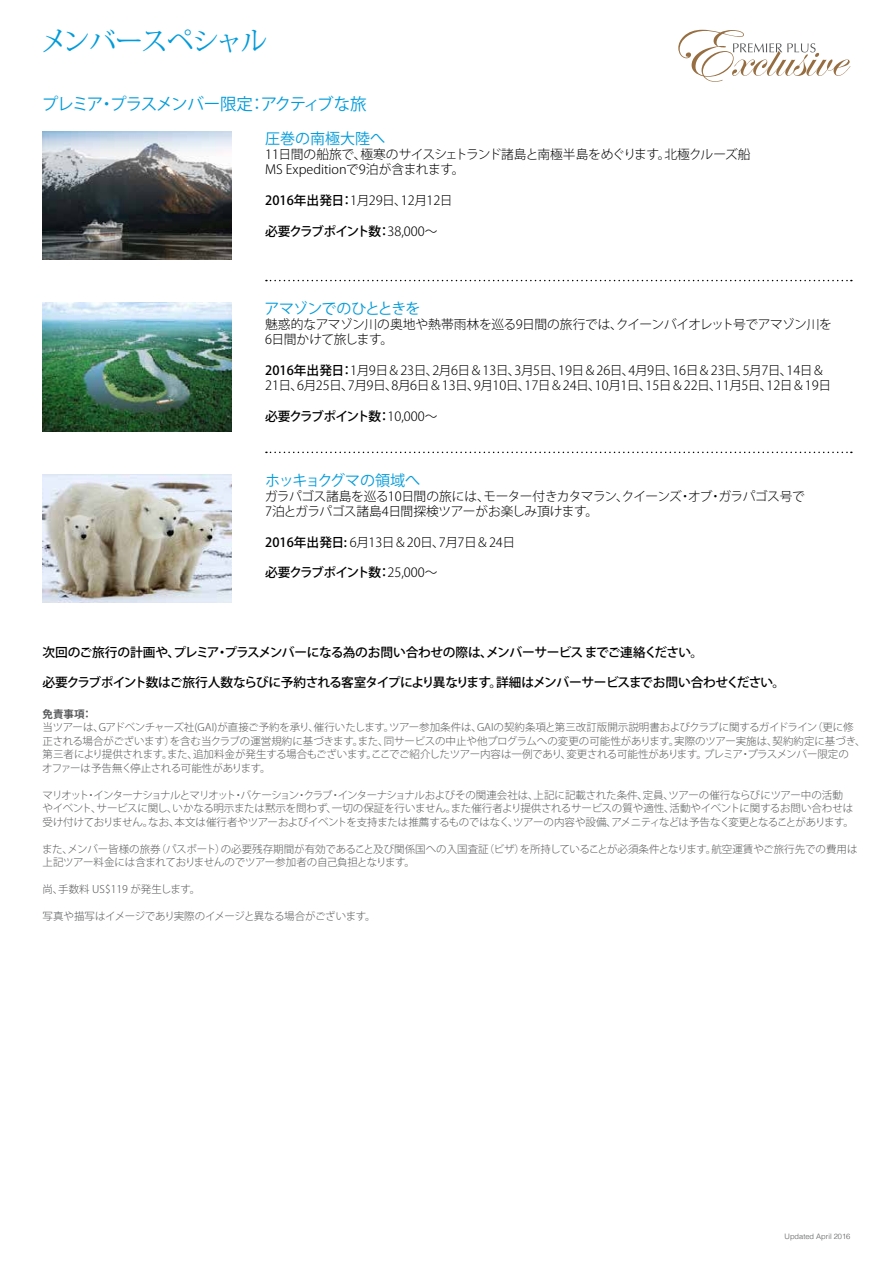
<style>
.page{position:relative;width:893px;height:1263px;background:#fff}
.page>*{position:absolute;margin:0;border:0;box-sizing:border-box;transform-origin:0 0}
.t1{font:27px "Koz Min Pro";letter-spacing:-.07em;color:#009bda}
.t2{font:16.5px "Koz Go Pro";letter-spacing:-.07em;color:#009bda}
.t3{font:15px "Koz Go Pro";letter-spacing:-.055em;color:#009bda}
.t4{font:15px "Koz Go Pro";letter-spacing:-.04em;color:#009bda}
.t5{font:15px "Koz Go Pro";color:#009bda}
.t6{font:300 12.75px/15.3px "Koz Go Pro";letter-spacing:-.04em;color:#000}
.t7{font:300 12.75px/15.3px "Koz Go Pro";letter-spacing:-.01em;color:#000}
.t8{font:500 12.75px "Koz Go Pro";letter-spacing:-.05em;color:#000}
.t9{font:500 12.75px "Koz Go Pro";letter-spacing:-.03em;color:#000}
.t10{font:500 12.75px "Koz Go Pro";letter-spacing:-.09em;color:#000}
.t11{font:300 10.5px/13.5px "Koz Go Pro";letter-spacing:-.02em;color:#58595b}
.t12{font:300 10.5px "Koz Go Pro";letter-spacing:-.04em;color:#58595b}
.t13{font:300 10.5px "Koz Go Pro";color:#58595b}
.t14{font:700 10.5px "Koz Go Pro";color:#58595b}
.t15{font:300 7.5px "Helvetica";color:#58595b}
.s1{font-weight:500}
.s2{font-weight:300}
</style>
<div class="page">
<svg style="left:266px;top:280px;width:586px;height:1px"></svg>
<svg style="left:266px;top:452px;width:586px;height:1px"></svg>
<svg style="left:678px;top:30px;width:172px;height:52px"></svg>
<img style="left:43px;top:132px;width:188px;height:127px">
<img style="left:43px;top:303px;width:188px;height:128px">
<img style="left:43px;top:475px;width:188px;height:128px">
<h1 class="t1" style="left:40px;top:22px;width:229px">メンバースペシャル</h1>
<h2 class="t2" style="left:42px;top:93px;width:327px">プレミア・プラスメンバー限定：アクティブな旅</h2>
<h3 class="t5" style="left:265px;top:129px;width:121px">圧巻の南極大陸へ</h3>
<p class="t7" style="left:265px;top:147px;width:487px">11日間の船旅で、極寒のサイスシェトランド諸島と南極半島をめぐります。北極クルーズ船<br>MS Expeditionで9泊が含まれます。</p>
<p class="t6" style="left:265px;top:193px;width:189px"><span class="s1">2016年出発日：</span>1月29日、12月12日</p>
<p class="t10" style="left:265px;top:223px;width:174px">必要クラブポイント数：<span class="s2">38,000～</span></p>
<h3 class="t3" style="left:265px;top:299px;width:157px">アマゾンでのひとときを</h3>
<p class="t6" style="left:265px;top:317px;width:568px">魅惑的なアマゾン川の奥地や熱帯雨林を巡る9日間の旅行では、クイーンバイオレット号でアマゾン川を<br>6日間かけて旅します。</p>
<p class="t6" style="left:265px;top:363px;width:567px"><span class="s1">2016年出発日：</span>1月9日＆23日、2月6日＆13日、3月5日、19日＆26日、4月9日、16日＆23日、5月7日、14日＆<br>21日、6月25日、7月9日、8月6日＆13日、9月10日、17日＆24日、10月1日、15日＆22日、11月5日、12日＆19日</p>
<p class="t10" style="left:265px;top:408px;width:174px">必要クラブポイント数：<span class="s2">10,000～</span></p>
<h3 class="t4" style="left:265px;top:470px;width:157px">ホッキョクグマの領域へ</h3>
<p class="t6" style="left:265px;top:489px;width:541px">ガラパゴス諸島を巡る10日間の旅には、モーター付きカタマラン、クイーンズ・オブ・ガラパゴス号で<br>7泊とガラパゴス諸島4日間探検ツアーがお楽しみ頂けます。</p>
<p class="t6" style="left:265px;top:535px;width:251px"><span class="s1">2016年出発日:</span> 6月13日＆20日、7月7日＆24日</p>
<p class="t10" style="left:265px;top:565px;width:174px">必要クラブポイント数：<span class="s2">25,000～</span></p>
<p class="t9" style="left:43px;top:644px;width:662px">次回のご旅行の計画や、プレミア・プラスメンバーになる為のお問い合わせの際は、メンバーサービス までご連絡ください。</p>
<p class="t8" style="left:43px;top:674px;width:744px">必要クラブポイント数はご旅行人数ならびに予約される客室タイプにより異なります。詳細はメンバーサービスまでお問い合わせください。</p>
<p class="t14" style="left:43px;top:707px;width:51px">免責事項：</p>
<p class="t11" style="left:42px;top:721px;width:825px">当ツアーは、Gアドベンチャーズ社(GAI)が直接ご予約を承り、催行いたします。ツアー参加条件は、GAIの契約条項と第三改訂版開示説明書およびクラブに関するガイドライン（更に修正される場合がございます）を含む当クラブの運営規約に基づきます。また、同サービスの中止や他プログラムへの変更の可能性があります。実際のツアー実施は、契約約定に基づき、第三者により提供されます。また、追加料金が発生する場合もございます。ここでご紹介したツアー内容は一例であり、変更される可能性があります。プレミア・プラスメンバー限定の<br>オファーは予告無く停止される可能性があります。</p>
<p class="t11" style="left:43px;top:788px;width:813px">マリオット・インターナショナルとマリオット・バケーション・クラブ・インターナショナルおよびその関連会社は、上記に記載された条件、定員、ツアーの催行ならびにツアー中の活動やイベント、サービスに関し、いかなる明示または黙示を問わず、一切の保証を行いません。また催行者より提供されるサービスの質や適性、活動やイベントに関するお問い合わせは受け付けておりません。なお、本文は催行者やツアーおよびイベントを支持または推薦するものではなく、ツアーの内容や設備、アメニティなどは予告なく変更となることがあります。</p>
<p class="t11" style="left:42px;top:842px;width:817px">また、メンバー皆様の旅券（パスポート）の必要残存期間が有効であること及び関係国への入国査証（ビザ）を所持していることが必須条件となります。航空運賃やご旅行先での費用は上記ツアー料金には含まれておりませんのでツアー参加者の自己負担となります。</p>
<p class="t13" style="left:43px;top:882px;width:159px">尚、手数料 US$119 が発生します。</p>
<p class="t12" style="left:43px;top:909px;width:335px">写真や描写はイメージであり実際のイメージと異なる場合がございます。</p>
<p class="t15" style="left:785px;top:1229px;width:67px">Updated April 2016</p>
</div>
